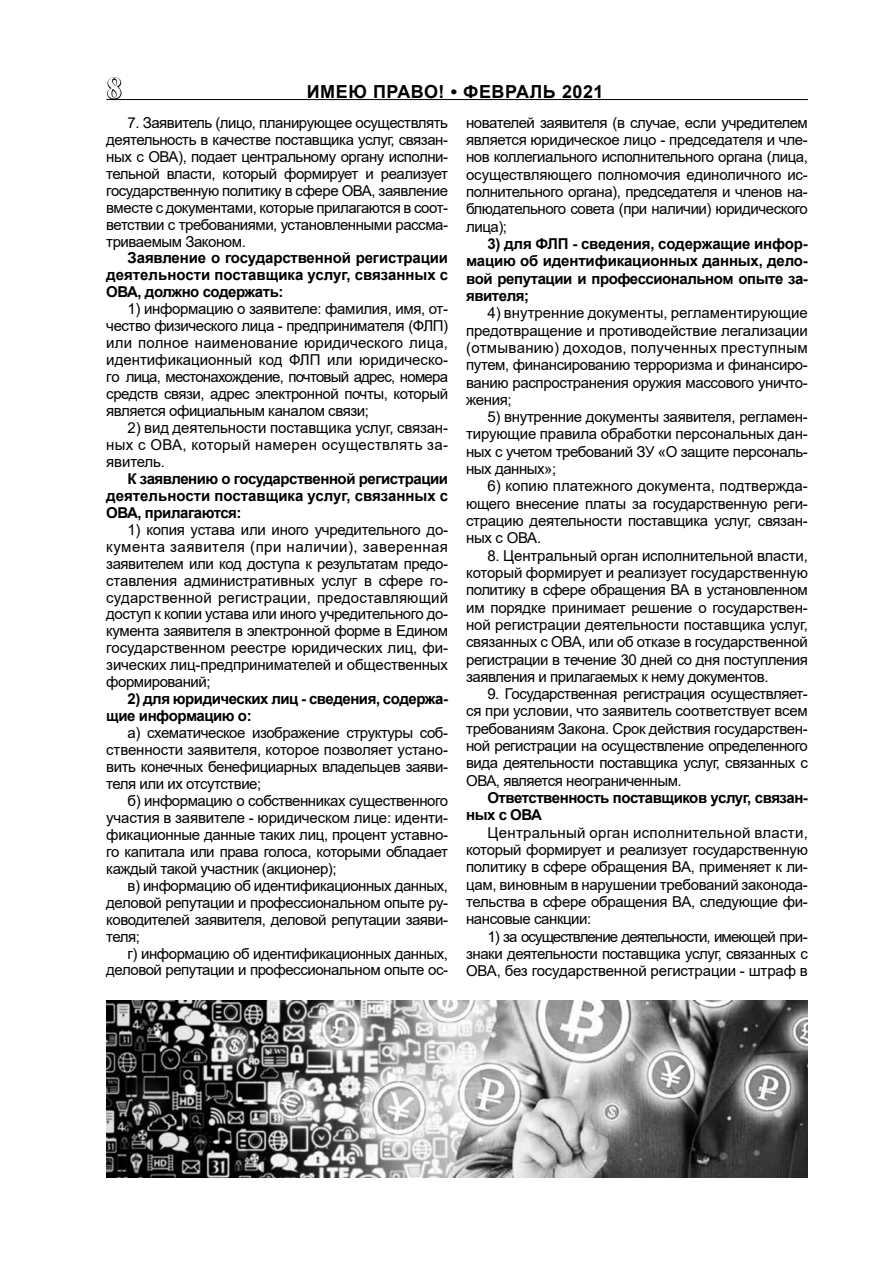
<style>
.page{position:relative;width:893px;height:1263px;background:#fff}
.page>*{position:absolute;margin:0;border:0;box-sizing:border-box;transform-origin:0 0}
.t1{font:700 30px "Times New Roman";color:#fff}
.t2{font:700 18px "Arial";letter-spacing:.03em;color:#000}
.t3{font:15px/17.2px "Arial";letter-spacing:-.03em;color:#000;text-align:justify}
.t4{font:700 15px/17px "Arial";letter-spacing:-.03em;color:#000;text-align:justify}
</style>
<div class="page">
<hr style="left:106px;top:99px;width:702px;height:1px;background:#000">
<svg style="left:106px;top:77px;width:16px;height:23px"></svg>
<svg style="left:307px;top:99px;width:300px;height:1px"></svg>
<img style="left:106px;top:1000px;width:702px;height:177px">
<h1 class="t1" style="left:107px;top:67px;width:16px">8</h1>
<p class="t2" style="left:307px;top:79px;width:262px">МЕНТОР #16 ● АВГУСТ 2018</p>
<p class="t3" style="left:106px;top:114px;width:343px;text-indent:21px">7. Заявитель (лицо, планирующее осуществлять деятельность в качестве поставщика услуг, связан&shy;ных с ОВА), подает центральному органу исполни&shy;тельной власти, который формирует и реализует государственную политику в сфере ОВА, заявление вместе с документами, которые прилагаются в соот&shy;ветствии с требованиями, установленными рассма&shy;триваемым Законом.</p>
<p class="t4" style="left:106px;top:250px;width:343px;text-indent:21px">Заявление о государственной регистрации деятельности поставщика услуг, связанных с ОВА, должно содержать:</p>
<p class="t3" style="left:106px;top:300px;width:343px;text-indent:21px">1) информацию о заявителе: фамилия, имя, от&shy;чество физического лица - предпринимателя (ФЛП) или полное наименование юридического лица, идентификационный код ФЛП или юридическо&shy;го лица, местонахождение, почтовый адрес, номера средств связи, адрес электронной почты, который является официальным каналом связи;</p>
<p class="t3" style="left:106px;top:419px;width:343px;text-indent:21px">2) вид деятельности поставщика услуг, связан&shy;ных с ОВА, который намерен осуществлять за&shy;явитель.</p>
<p class="t4" style="left:106px;top:470px;width:343px;text-indent:21px">К заявлению о государственной регистрации деятельности поставщика услуг, связанных с ОВА, прилагаются:</p>
<p class="t3" style="left:106px;top:521px;width:343px;text-indent:21px">1) копия устава или иного учредительного до&shy;кумента заявителя (при наличии), заверенная заявителем или код доступа к результатам предо&shy;ставления административных услуг в сфере го&shy;сударственной регистрации, предоставляющий доступ к копии устава или иного учредительного до&shy;кумента заявителя в электронной форме в Едином государственном реестре юридических лиц, фи&shy;зических лиц-предпринимателей и общественных формирований;</p>
<p class="t4" style="left:106px;top:691px;width:343px;text-indent:21px">2) для юридических лиц - сведения, содержа&shy;щие информацию о:</p>
<p class="t3" style="left:106px;top:724px;width:343px;text-indent:21px">а) схематическое изображение структуры соб&shy;ственности заявителя, которое позволяет устано&shy;вить конечных бенефициарных владельцев заяви&shy;теля или их отсутствие;</p>
<p class="t3" style="left:106px;top:792px;width:343px;text-indent:21px">б) информацию о собственниках существенного участия в заявителе - юридическом лице: иденти&shy;фикационные данные таких лиц, процент уставно&shy;го капитала или права голоса, которыми обладает каждый такой участник (акционер);</p>
<p class="t3" style="left:106px;top:877px;width:343px;text-indent:21px">в) информацию об идентификационных данных, деловой репутации и профессиональном опыте ру&shy;ководителей заявителя, деловой репутации заяви&shy;теля;</p>
<p class="t3" style="left:106px;top:945px;width:343px;text-align:right">г) информацию об идентификационных данных, деловой репутации и профессиональном опыте ос-</p>
<p class="t2" style="left:307px;top:79px;width:298px">ИМЕЮ ПРАВО! • ФЕВРАЛЬ 2021</p>
<p class="t3" style="left:466px;top:114px;width:343px">нователей заявителя (в случае, если учредителем является юридическое лицо - председателя и чле&shy;нов коллегиального исполнительного органа (лица, осуществляющего полномочия единоличного ис&shy;полнительного органа), председателя и членов на&shy;блюдательного совета (при наличии) юридического лица);</p>
<p class="t4" style="left:466px;top:235px;width:343px;text-indent:21px">3) для ФЛП - сведения, содержащие инфор&shy;мацию об идентификационных данных, дело&shy;вой репутации и профессиональном опыте за&shy;явителя;</p>
<p class="t3" style="left:466px;top:304px;width:343px;text-indent:21px">4) внутренние документы, регламентирующие предотвращение и противодействие легализации (отмыванию) доходов, полученных преступным путем, финансированию терроризма и финансиро&shy;ванию распространения оружия массового уничто&shy;жения;</p>
<p class="t3" style="left:466px;top:408px;width:343px;text-indent:21px">5) внутренние документы заявителя, регламен&shy;тирующие правила обработки персональных дан&shy;ных с учетом требований ЗУ «О защите персональ&shy;ных данных»;</p>
<p class="t3" style="left:466px;top:477px;width:343px;text-indent:21px">6) копию платежного документа, подтвержда&shy;ющего внесение платы за государственную реги&shy;страцию деятельности поставщика услуг, связан&shy;ных с ОВА.</p>
<p class="t3" style="left:466px;top:547px;width:343px;text-indent:21px">8. Центральный орган исполнительной власти, который формирует и реализует государственную политику в сфере обращения ВА в установленном им порядке принимает решение о государствен&shy;ной регистрации деятельности поставщика услуг, связанных с ОВА, или об отказе в государственной регистрации в течение 30 дней со дня поступления заявления и прилагаемых к нему документов.</p>
<p class="t3" style="left:466px;top:685px;width:343px;text-indent:21px">9. Государственная регистрация осуществляет&shy;ся при условии, что заявитель соответствует всем требованиям Закона. Срок действия государствен&shy;ной регистрации на осуществление определенного вида деятельности поставщика услуг, связанных с ОВА, является неограниченным.</p>
<p class="t4" style="left:466px;top:789px;width:343px;text-indent:21px">Ответственность поставщиков услуг, связан&shy;ных с ОВА</p>
<p class="t3" style="left:466px;top:824px;width:343px;text-indent:21px">Центральный орган исполнительной власти, который формирует и реализует государственную политику в сфере обращения ВА, применяет к ли&shy;цам, виновным в нарушении требований законода&shy;тельства в сфере обращения ВА, следующие фи&shy;нансовые санкции:</p>
<p class="t3" style="left:466px;top:927px;width:343px;text-indent:21px">1) за осуществление деятельности, имеющей при&shy;знаки деятельности поставщика услуг, связанных с ОВА, без государственной регистрации - штраф в</p>
</div>
